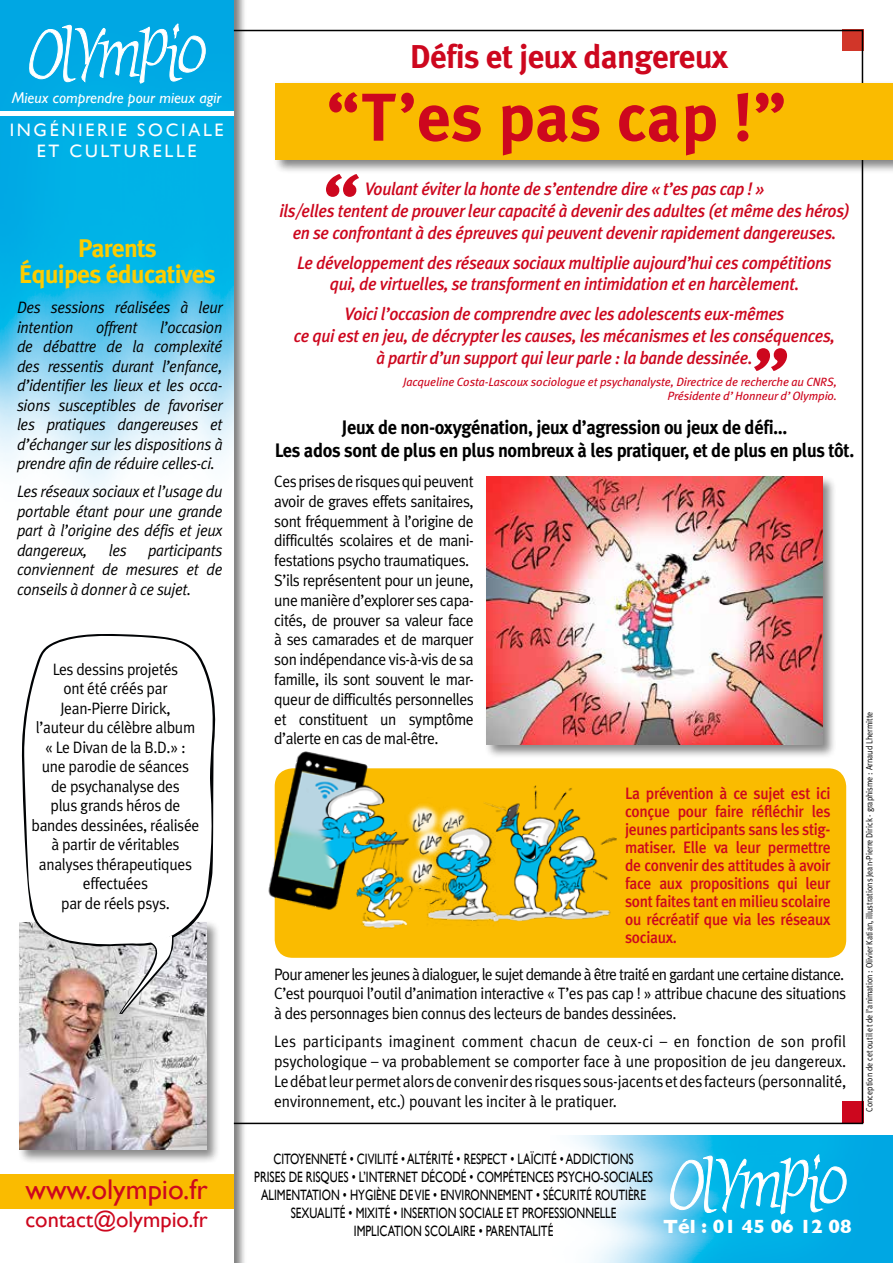
<style>
.page{position:relative;width:893px;height:1263px;background:#fff}
.page>*{position:absolute;margin:0;border:0;box-sizing:border-box;transform-origin:0 0}
.t1{font:italic 500 79.5px "Meta Plus";color:#cd071e}
.t2{font:700 67.5px "Meta Plus";color:#cd071e}
.t3{font:700 33px "Meta Plus";letter-spacing:-.02em;color:#cd071e}
.t4{font:28.5px "Gill Sans";color:#cd071e}
.t5{font:700 25.5px/25.5px "Meta Plus";letter-spacing:-.03em;color:#fecc00;text-align:center}
.t6{font:22.5px "Gill Sans";color:#cd071e}
.t7{font:700 19.5px/23.4px "Meta Plus";letter-spacing:-.02em;color:#000;text-align:center;scale:.94 1}
.t8{font:700 19.5px "Gill Sans";color:#fff}
.t9{font:italic 500 18px/21.6px "Meta Plus";letter-spacing:-.02em;color:#cd071e;text-align:center;scale:.94 1}
.t10{font:18px/21.6px "Gill Sans";letter-spacing:.15em;color:#fff;text-align:center}
.t11{font:16.5px/19.8px "Meta Plus Normal";letter-spacing:-.03em;color:#000;text-align:justify;scale:.94 1}
.t12{font:italic 16.5px/19.5px "Meta Plus Normal";letter-spacing:-.02em;color:#000;text-align:justify;scale:.94 1}
.t13{font:500 16.5px/18px "Meta Plus";letter-spacing:-.02em;color:#cd071e;text-align:justify;scale:.94 1}
.t14{font:italic 15.75px "Gill Sans";color:#fff}
.t15{font:15px/18px "Gill Sans";color:#000;text-align:center;scale:.75 1}
.t16{font:italic 12px/14.4px "Meta Plus";letter-spacing:-.01em;color:#cd071e;text-align:right}
.t17{font:9px "Meta Plus Normal";color:#000;scale:.9 1}
</style>
<div class="page">
<img style="left:570px;top:1135px;width:323px;height:128px">
<div style="left:0;top:0;width:247px;height:1263px;background:#000;opacity:.5"></div>
<div style="left:0;top:0;width:234px;height:1263px;background:#fff"></div>
<img style="left:0;top:0;width:234px;height:497px">
<div style="left:842px;top:1102px;width:21px;height:21px;background:#cd071e"></div>
<div style="left:842px;top:30px;width:21px;height:21px;background:#d13629"></div>
<svg style="left:669px;top:1153px;width:178px;height:62px"></svg>
<svg style="left:28px;top:22px;width:178px;height:62px"></svg>
<div style="left:0;top:111px;width:234px;height:5px;background:#fff"></div>
<div style="left:0;top:1175px;width:234px;height:34px;background:#fabb00"></div>
<hr style="left:234px;top:30px;width:628px;height:1px;background:#000">
<hr style="left:234px;top:1123px;width:629px;height:1px;background:#000">
<hr style="left:862px;top:30px;width:1px;height:1093px;background:#000">
<div style="left:275px;top:768px;width:571px;height:190px;background:#fabb00;border-radius:18px"></div>
<div style="left:273px;top:81px;width:620px;height:93px;background:#000;opacity:.49"></div>
<div style="left:275px;top:83px;width:618px;height:77px;background:#fabb00"></div>
<div style="left:484px;top:475px;width:352px;height:284px;background:#000;opacity:.47"></div>
<img style="left:486px;top:477px;width:336px;height:268px">
<div style="left:18px;top:920px;width:203px;height:244px;background:#000;opacity:.47"></div>
<img style="left:20px;top:922px;width:186px;height:227px">
<svg style="left:21px;top:634px;width:195px;height:313px"></svg>
<svg style="left:24px;top:636px;width:191px;height:309px"></svg>
<svg style="left:117px;top:935px;width:60px;height:78px"></svg>
<img style="left:268px;top:751px;width:154px;height:203px">
<img style="left:393px;top:797px;width:88px;height:132px">
<img style="left:481px;top:785px;width:136px;height:137px">
<p class="t14" style="left:12px;top:89px;width:211px">Mieux comprendre pour mieux agir</p>
<p class="t10" style="left:10px;top:119px;width:215px">INGÉNIERIE SOCIALE<br>ET CULTURELLE</p>
<h3 class="t5" style="left:19px;top:235px;width:199px">Parents<br>Équipes éducatives</h3>
<p class="t12" style="left:17px;top:298px;width:220px">Des sessions réalisées à leur intention</p>
<p class="t12" style="left:17px;top:317px;width:220px;text-indent:143px">l’occasion de débattre de la complexité des ressentis durant l’enfance, d’identifier les lieux et les occa&shy;sions susceptibles de favoriser les pratiques dangereuses et d’échanger sur les dispositions à prendre afin de réduire celles-ci.</p>
<p class="t12" style="left:17px;top:482px;width:220px">Les réseaux sociaux et l’usage du portable étant pour une grande part à l’origine des défis et jeux dangereux,</p>
<p class="t12" style="left:96px;top:317px;width:46px">offrent</p>
<p class="t12" style="left:109px;top:540px;width:21px">les</p>
<p class="t12" style="left:17px;top:540px;width:220px;text-indent:131px">participants conviennent de mesures et de conseils à donner à ce sujet.</p>
<p class="t11" style="left:32px;top:659px;width:180px;text-align:center">Les dessins projetés<br>ont été créés par<br>Jean-Pierre Dirick,<br>l’auteur du célèbre album « Le Divan de la B.D.» : une parodie de séances<br>de psychanalyse des<br>plus grands héros de bandes dessinées, réalisée à partir de véritables analyses thérapeutiques effectuées<br>par de réels psys.</p>
<h3 class="t4" style="left:26px;top:1172px;width:184px">www.olympio.fr</h3>
<h3 class="t6" style="left:25px;top:1206px;width:184px">contact@olympio.fr</h3>
<h3 class="t3" style="left:410px;top:37px;width:320px">Défis et jeux dangereux</h3>
<h2 class="t2" style="left:327px;top:78px;width:461px">“T’es pas cap !”</h2>
<h1 class="t1" style="left:318px;top:157px;width:39px">“</h1>
<p class="t9" style="left:279px;top:178px;width:608px">Voulant éviter la honte de s’entendre dire « t’es pas cap ! »<br>ils/elles tentent de prouver leur capacité à devenir des adultes (et même des héros) en se confrontant à des épreuves qui peuvent devenir rapidement dangereuses.</p>
<p class="t9" style="left:297px;top:251px;width:570px">Le développement des réseaux sociaux multiplie aujourd’hui ces compétitions qui, de virtuelles, se transforment en intimidation et en harcèlement.</p>
<p class="t9" style="left:294px;top:303px;width:577px">Voici l’occasion de comprendre avec les adolescents eux-mêmes<br>ce qui est en jeu, de décrypter les causes, les mécanismes et les conséquences, à partir d’un support qui leur parle : la bande dessinée.</p>
<h1 class="t1" style="left:747px;top:331px;width:39px">”</h1>
<p class="t16" style="left:403px;top:374px;width:435px">Jacqueline Costa-Lascoux sociologue et psychanalyste, Directrice de recherche au CNRS,<br>Présidente d’Honneur d’Olympio.</p>
<p class="t7" style="left:275px;top:415px;width:618px">Jeux de non-oxygénation, jeux d’agression ou jeux de défi…<br>Les ados sont de plus en plus nombreux à les pratiquer, et de plus en plus tôt.</p>
<p class="t11" style="left:274px;top:471px;width:214px;text-align:left">Ces prises de risques qui peuvent avoir de graves effets sanitaires, sont fréquemment à l’origine de difficultés scolaires et de mani&shy;festations psycho traumatiques.<br>S’ils représentent pour un jeune, une manière d’explorer ses capa&shy;cités, de prouver sa valeur face à ses camarades et de marquer son indépendance vis-à-vis de sa famille, ils sont souvent le mar&shy;queur de difficultés personnelles et constituent un symptôme d’alerte en cas de mal-être.</p>
<p class="t13" style="left:625px;top:784px;width:220px">La prévention à ce sujet est ici conçue pour faire réfléchir les jeunes participants sans les stig&shy;matiser. Elle va leur permettre de convenir des attitudes à avoir face aux propositions qui leur sont faites tant en milieu scolaire ou récréatif que via les réseaux sociaux.</p>
<p class="t11" style="left:274px;top:964px;width:610px">Pour amener les jeunes à dialoguer, le sujet demande à être traité en gardant une certaine distance.<br>C’est pourquoi l’outil d’animation interactive « T’es pas cap ! » attribue chacune des situations à des personnages bien connus des lecteurs de bandes dessinées.</p>
<p class="t11" style="left:274px;top:1031px;width:610px">Les participants imaginent comment chacun de ceux-ci – en fonction de son profil psychologique – va probablement se comporter face à une proposition de jeu dangereux.<br>Le débat leur permet alors de convenir des risques sous-jacents et des facteurs (personnalité, environnement, etc.) pouvant les inciter à le pratiquer.</p>
<p class="t17" style="left:864px;top:1111px;width:446px;rotate:-90deg">Conception de cet outil et de l’animation : Olivier Katian, illustrations Jean-Pierre Dirick - graphisme : Arnaud Lhermitte</p>
<p class="t15" style="left:254px;top:1150px;width:533px">CITOYENNETÉ • CIVILITÉ • ALTÉRITÉ • RESPECT • LAÏCITÉ • ADDICTIONS<br>PRISES DE RISQUES • L’INTERNET DÉCODÉ • COMPÉTENCES PSYCHO-SOCIALES ALIMENTATION • HYGIÈNE DE VIE • ENVIRONNEMENT • SÉCURITÉ ROUTIÈRE SEXUALITÉ • MIXITÉ • INSERTION SOCIALE ET PROFESSIONNELLE<br>IMPLICATION SCOLAIRE • PARENTALITÉ</p>
<p class="t8" style="left:663px;top:1211px;width:190px">Tél : 01 45 06 12 08</p>
</div>
